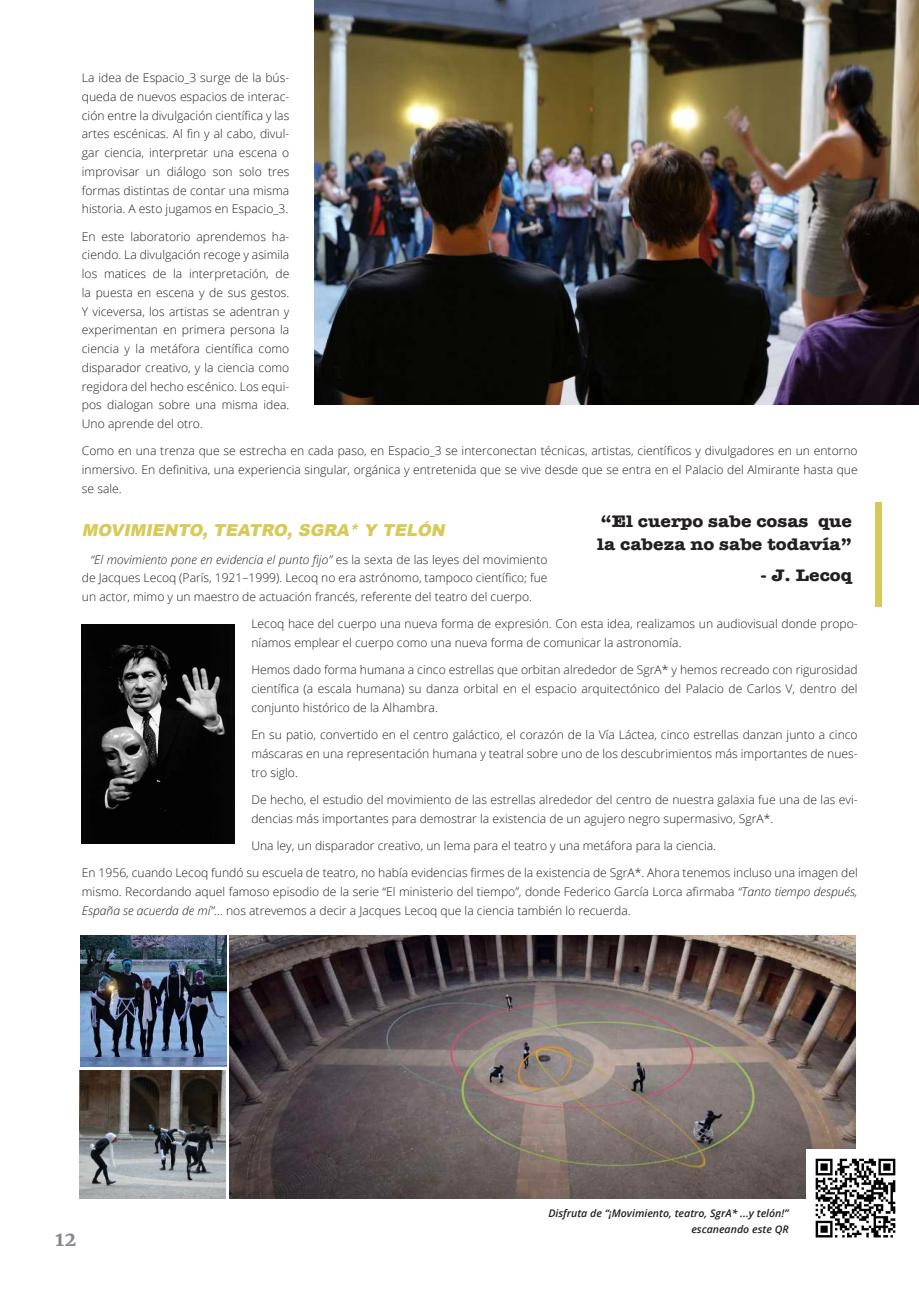
<style>
.page{position:relative;width:919px;height:1289px;background:#fff}
.page>*{position:absolute;margin:0;border:0;box-sizing:border-box;transform-origin:0 0}
.t1{font:700 19.5px "Merriweather";color:#84878c}
.t2{font:700 17.25px/22.5px "American Typewriter";color:#231f20;scale:1.12 1}
.t3{font:italic 900 16.5px "Arial";color:#d7ca58}
.t4{font:300 12px/18.8px "Open Sans";color:#231f20;text-align:justify}
.t5{font:italic 600 10.5px/15.1px "Open Sans";color:#231f20;text-align:right}
.s1{font-style:italic}
</style>
<div class="page">
<div style="left:874px;top:502px;width:7px;height:104px;background:#d7ca58"></div>
<img style="left:315px;top:0;width:603px;height:405px">
<img style="left:82px;top:624px;width:152px;height:219px">
<img style="left:230px;top:935px;width:625px;height:263px">
<img style="left:80px;top:935px;width:146px;height:131px">
<img style="left:80px;top:1070px;width:146px;height:128px">
<img style="left:806px;top:1149px;width:90px;height:89px">
<p class="t4" style="left:82px;top:68px;width:209px">La idea de Espacio_3 surge de la bús&shy;queda de nuevos espacios de interac&shy;ción entre la divulgación científica y las artes escénicas. Al fin y al cabo, divul&shy;gar ciencia, interpretar una escena o improvisar un diálogo son solo tres formas distintas de contar una misma historia. A esto jugamos en Espacio_3.</p>
<p class="t4" style="left:82px;top:227px;width:209px">En este laboratorio aprendemos ha&shy;ciendo. La divulgación recoge y asimila los matices de la interpretación, de la puesta en escena y de sus gestos.<br>Y viceversa, los artistas se adentran y experimentan en primera persona la ciencia y la metáfora científica como disparador creativo, y la ciencia como regidora del hecho escénico. Los equi&shy;pos dialogan sobre una misma idea.<br>Uno aprende del otro.</p>
<p class="t4" style="left:82px;top:441px;width:777px">Como en una trenza que se estrecha en cada paso, en Espacio_3 se interconectan técnicas, artistas, científicos y divulgadores en un entorno inmersivo. En definitiva, una experiencia singular, orgánica y entretenida que se vive desde que se entra en el Palacio del Almirante hasta que se sale.</p>
<h3 class="t3" style="left:82px;top:518px;width:368px">MOVIMIENTO, TEATRO, SGRA* Y TELÓN</h3>
<p class="t4" style="left:82px;top:549px;width:467px;text-indent:9px"><span class="s1">“El movimiento pone en evidencia el punto fijo”</span> es la sexta de las leyes del movimiento de Jacques Lecoq (París, 1921–1999). Lecoq no era astrónomo, tampoco científico; fue un actor, mimo y un maestro de actuación francés, referente del teatro del cuerpo.</p>
<p class="t4" style="left:251px;top:614px;width:607px">Lecoq hace del cuerpo una nueva forma de expresión. Con esta idea, realizamos un audiovisual donde propo&shy;níamos emplear el cuerpo como una nueva forma de comunicar la astronomía.</p>
<p class="t4" style="left:251px;top:660px;width:607px">Hemos dado forma humana a cinco estrellas que orbitan alrededor de SgrA* y hemos recreado con rigurosidad científica (a escala humana) su danza orbital en el espacio arquitectónico del Palacio de Carlos V, dentro del conjunto histórico de la Alhambra.</p>
<p class="t4" style="left:251px;top:725px;width:607px">En su patio, convertido en el centro galáctico, el corazón de la Vía Láctea, cinco estrellas danzan junto a cinco máscaras en una representación humana y teatral sobre uno de los descubrimientos más importantes de nues&shy;tro siglo.</p>
<p class="t4" style="left:251px;top:789px;width:607px">De hecho, el estudio del movimiento de las estrellas alrededor del centro de nuestra galaxia fue una de las evi&shy;dencias más importantes para demostrar la existencia de un agujero negro supermasivo, SgrA*.</p>
<p class="t4" style="left:251px;top:835px;width:466px">Una ley, un disparador creativo, un lema para el teatro y una metáfora para la ciencia.</p>
<p class="t4" style="left:82px;top:863px;width:777px">En 1956, cuando Lecoq fundó su escuela de teatro, no había evidencias firmes de la existencia de SgrA*. Ahora tenemos incluso una imagen del mismo. Recordando aquel famoso episodio de la serie “El ministerio del tiempo”, donde Federico García Lorca afirmaba <span class="s1">“Tanto tiempo después, España se acuerda de mí”</span>… nos atrevemos a decir a Jacques Lecoq que la ciencia también lo recuerda.</p>
<h2 class="t2" style="left:597px;top:509px;width:229px">“El cuerpo sabe cosas que la cabeza no sabe todavía”</h2>
<h2 class="t2" style="left:760px;top:563px;width:83px">- J. Lecoq</h2>
<h1 class="t1" style="left:55px;top:1225px;width:22px">12</h1>
<p class="t5" style="left:548px;top:1205px;width:242px">Disfruta de “¡Movimiento, teatro, SgrA* ...y telón!” escaneando este QR</p>
</div>
